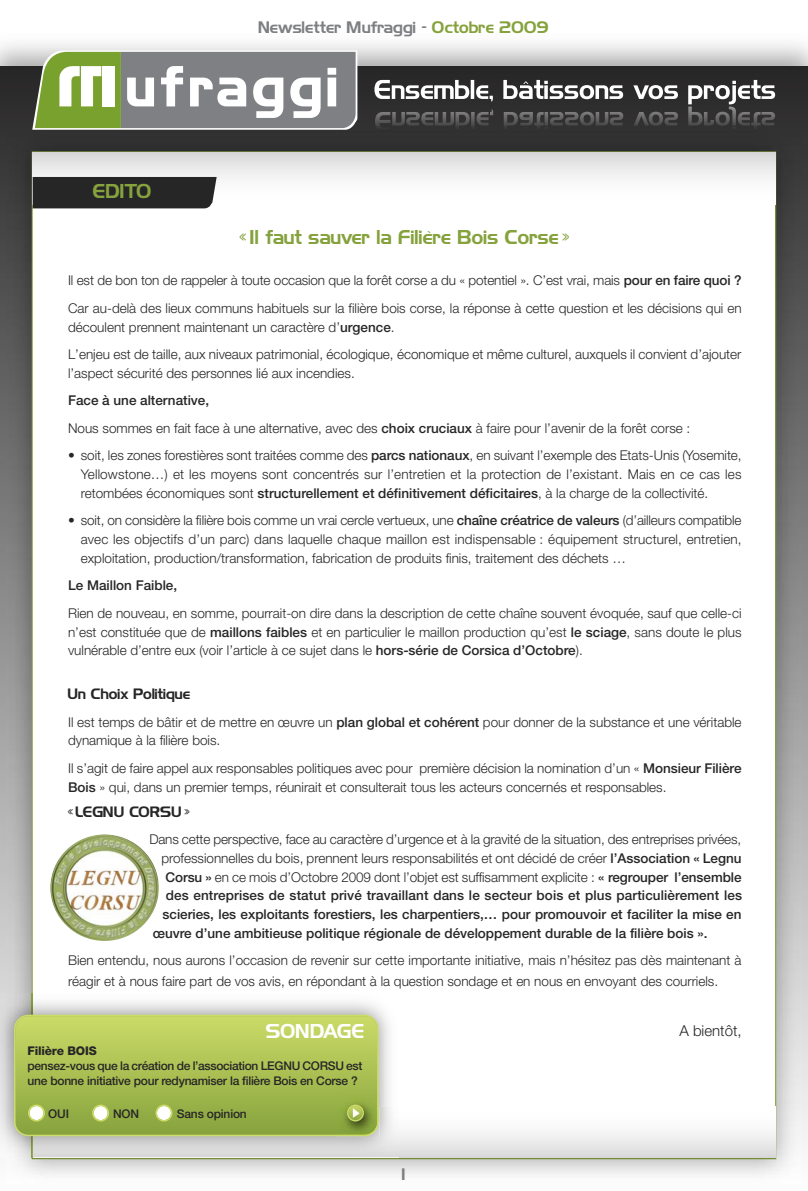
<style>
.page{position:relative;width:808px;height:1191px;background:#fff}
.page>*{position:absolute;margin:0;border:0;box-sizing:border-box;transform-origin:0 0}
.t1{font:18px "Hancock Park Laser";color:#86a23d}
.t2{font:18px "Hancock Park Laser";letter-spacing:-.01em;color:#fff}
.t3{font:15px "Hancock Park Laser";color:#7d7f82}
.t4{font:300 15px "Helvetica Neue";color:#272627}
.t5{font:300 13.5px/18.9px "Helvetica Neue";color:#272627}
.t6{font:500 13.5px "Helvetica Neue";color:#272627}
.t7{font:13.5px "Hancock Park Laser";color:#272627}
.t8{font:500 12px/15px "Helvetica Neue";letter-spacing:-.02em;color:#272627}
.t9{font:800 12px "Helvetica Neue";letter-spacing:-.015em;color:#272627}
.s1{color:#86a23d}
.s2{font-weight:500}
</style>
<div class="page">
<div style="left:0;top:66px;width:808px;height:1125px;background:linear-gradient(to bottom,#272627,#fdfdfd)"></div>
<img style="left:6px;top:126px;width:795px;height:1058px">
<div style="left:33px;top:152px;width:742px;height:1006px;background:#fff"></div>
<svg style="left:32px;top:50px;width:325px;height:80px"></svg>
<svg style="left:374px;top:80px;width:401px;height:24px"></svg>
<img style="left:375px;top:107px;width:400px;height:19px">
<div style="left:376px;top:126px;width:381px;height:5px;background:#313131"></div>
<img style="left:33px;top:1158px;width:742px;height:1px">
<div style="left:33px;top:177px;width:184px;height:31px;background:#272627"></div>
<img style="left:0;top:993px;width:400px;height:164px">
<svg style="left:14px;top:1014px;width:365px;height:122px;background:#abc055"></svg>
<img style="left:337px;top:1106px;width:42px;height:31px">
<img style="left:337px;top:1095px;width:40px;height:39px">
<img style="left:364px;top:1122px;width:15px;height:14px">
<svg style="left:347px;top:1104px;width:17px;height:17px"></svg>
<svg style="left:28px;top:1104px;width:17px;height:17px"></svg>
<svg style="left:92px;top:1104px;width:17px;height:17px"></svg>
<svg style="left:155px;top:1104px;width:17px;height:17px"></svg>
<img style="left:50px;top:834px;width:109px;height:107px;border-radius:50%">
<h1 class="t1" style="left:93px;top:181px;width:61px">EDITO</h1>
<p class="t3" style="left:259px;top:19px;width:292px">Newsletter Mufraggi - <span class="s1">Octobre 2009</span></p>
<h1 class="t1" style="left:240px;top:227px;width:331px">« Il faut sauver la Filière Bois Corse »</h1>
<p class="t5" style="left:68px;top:268px;width:675px;line-height:27.5px">Il est de bon ton de rappeler à toute occasion que la forêt corse a du « potentiel ». C’est vrai, mais <span class="s2">pour en faire quoi ?<br></span>Car au-delà des lieux communs habituels sur la filière bois corse, la réponse à cette question et les décisions qui en</p>
<p class="t5" style="left:68px;top:314px;width:675px;line-height:27.5px">découlent prennent maintenant un caractère d’<span class="s2">urgence</span>.<br>L’enjeu est de taille, aux niveaux patrimonial, écologique, économique et même culturel, auxquels il convient d’ajouter</p>
<p class="t5" style="left:68px;top:365px;width:288px">l’aspect sécurité des personnes lié aux incendies.</p>
<p class="t5" style="left:68px;top:388px;width:624px;line-height:27.3px"><span class="s2">Face à une alternative,<br></span>Nous sommes en fait face à une alternative, avec des <span class="s2">choix cruciaux</span> à faire pour l’avenir de la forêt corse :</p>
<p class="t5" style="left:81px;top:447px;width:662px;text-align:justify;text-indent:-13px">• soit, les zones forestières sont traitées comme des <span class="s2">parcs nationaux</span>, en suivant l’exemple des Etats-Unis (Yosemite, Yellowstone…) et les moyens sont concentrés sur l’entretien et la protection de l’existant. Mais en ce cas les retombées économiques sont <span class="s2">structurellement et définitivement déficitaires</span>, à la charge de la collectivité.</p>
<p class="t5" style="left:81px;top:512px;width:662px;text-align:justify;text-indent:-13px">• soit, on considère la filière bois comme un vrai cercle vertueux, une <span class="s2">chaîne créatrice de valeurs</span> (d’ailleurs compatible avec les objectifs d’un parc) dans laquelle chaque maillon est indispensable : équipement structurel, entretien, exploitation, production/transformation, fabrication de produits finis, traitement des déchets …</p>
<p class="t6" style="left:68px;top:580px;width:111px">Le Maillon Faible,</p>
<p class="t5" style="left:68px;top:604px;width:675px;text-align:justify">Rien de nouveau, en somme, pourrait-on dire dans la description de cette chaîne souvent évoquée, sauf que celle-ci n’est constituée que de <span class="s2">maillons faibles</span> et en particulier le maillon production qu’est <span class="s2">le sciage</span>, sans doute le plus vulnérable d’entre eux (voir l’article à ce sujet dans le <span class="s2">hors-série de Corsica d’Octobre</span>).</p>
<p class="t7" style="left:68px;top:686px;width:124px">Un Choix Politique</p>
<p class="t5" style="left:68px;top:713px;width:675px">Il est temps de bâtir et de mettre en œuvre un <span class="s2">plan global et cohérent</span> pour donner de la substance et une véritable dynamique à la filière bois.</p>
<p class="t5" style="left:68px;top:760px;width:675px">Il s’agit de faire appel aux responsables politiques avec pour première décision la nomination d’un « <span class="s2">Monsieur Filière<br>Bois</span> » qui, dans un premier temps, réunirait et consulterait tous les acteurs concernés et responsables.</p>
<p class="t7" style="left:68px;top:804px;width:124px">« LEGNU CORSU »</p>
<p class="t5" style="left:149px;top:831px;width:593px">Dans cette perspective, face au caractère d’urgence et à la gravité de la situation, des entreprises privées,</p>
<p class="t5" style="left:161px;top:849px;width:582px">professionnelles du bois, prennent leurs responsabilités et ont décidé de créer <span class="s2">l’Association « Legnu</span></p>
<p class="t5" style="left:165px;top:868px;width:578px"><span class="s2">Corsu »</span> en ce mois d’Octobre 2009 dont l’objet est suffisamment explicite : <span class="s2">« regrouper l’ensemble</span></p>
<p class="t6" style="left:166px;top:890px;width:578px">des entreprises de statut privé travaillant dans le secteur bois et plus particulièrement les</p>
<p class="t6" style="left:163px;top:909px;width:580px">scieries, les exploitants forestiers, les charpentiers,… pour promouvoir et faciliter la mise en</p>
<p class="t6" style="left:153px;top:928px;width:556px">œuvre d’une ambitieuse politique régionale de développement durable de la filière bois ».</p>
<p class="t5" style="left:68px;top:951px;width:675px;line-height:20.4px">Bien entendu, nous aurons l’occasion de revenir sur cette importante initiative, mais n’hésitez pas dès maintenant à réagir et à nous faire part de vos avis, en répondant à la question sondage et en nous en envoyant des courriels.</p>
<h1 class="t2" style="left:266px;top:1021px;width:100px">SONDAGE</h1>
<p class="t4" style="left:679px;top:1025px;width:64px">A bientôt,</p>
<p class="t9" style="left:28px;top:1046px;width:71px">Filière BOIS</p>
<p class="t8" style="left:28px;top:1059px;width:336px">pensez-vous que la création de l’association LEGNU CORSU est une bonne initiative pour redynamiser la filière Bois en Corse ?</p>
<p class="t8" style="left:48px;top:1107px;width:22px">OUI</p>
<p class="t8" style="left:113px;top:1107px;width:28px">NON</p>
<p class="t8" style="left:177px;top:1107px;width:71px">Sans opinion</p>
<p class="t3" style="left:402px;top:1165px;width:5px">1</p>
</div>
